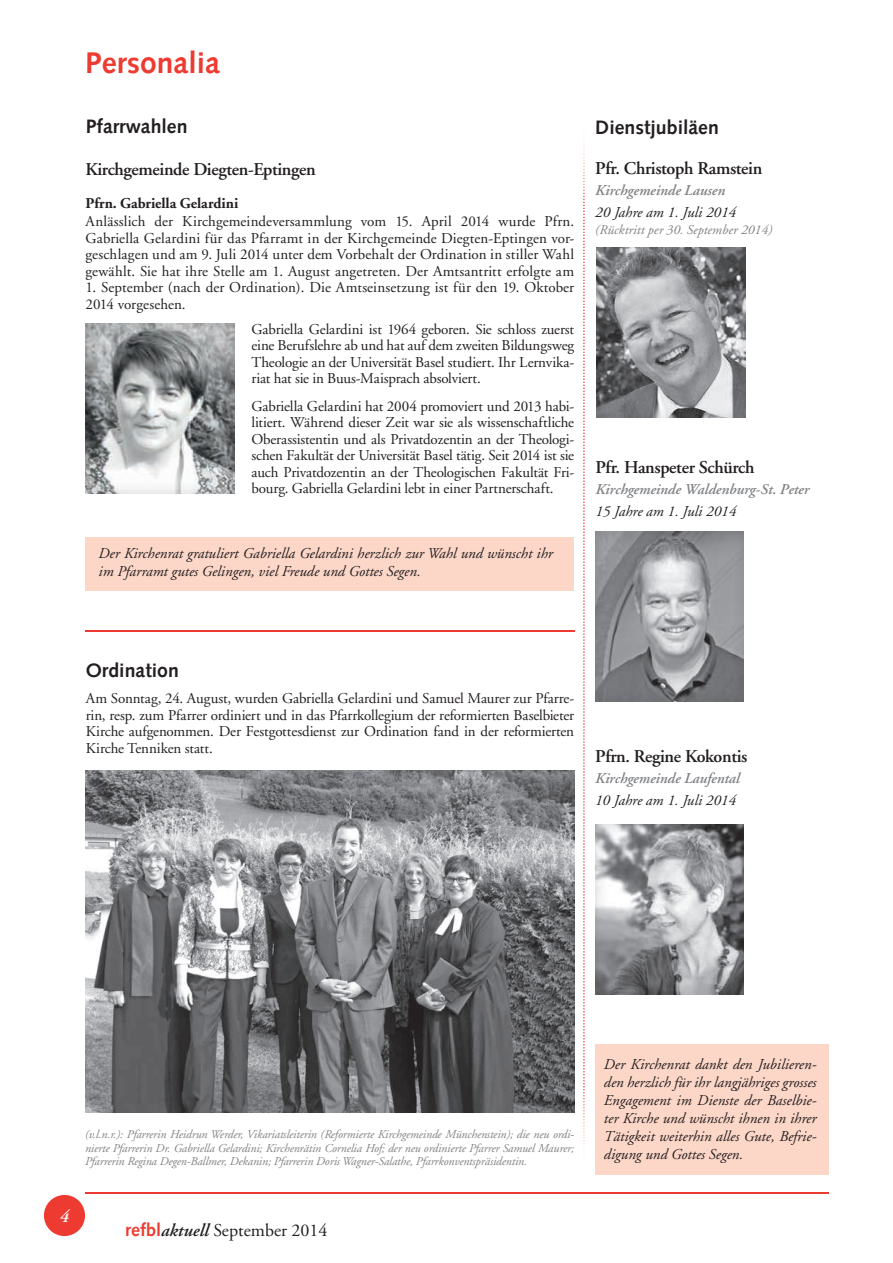
<style>
.page{position:relative;width:893px;height:1263px;background:#fff}
.page>*{position:absolute;margin:0;border:0;box-sizing:border-box;transform-origin:0 0}
.t1{font:700 30px "Syntax Com";color:#ee3b32}
.t2{font:700 19.5px "Syntax Com";color:#231f20}
.t3{font:600 18px "Adobe Garamond";letter-spacing:-.02em;color:#231f20}
.t4{font:18px "Adobe Garamond";color:#231f20}
.t5{font:italic 600 18px "Adobe Garamond";color:#fff}
.t6{font:15px/16.5px "Adobe Garamond";color:#231f20;text-align:justify}
.t7{font:italic 15px/18px "Adobe Garamond";color:#231f20}
.t8{font:italic 600 15px "Adobe Garamond";letter-spacing:-.005em;color:#808285}
.t9{font:700 15px "Adobe Garamond";color:#231f20}
.t10{font:italic 13.5px "Adobe Garamond";color:#808285}
.t11{font:italic 12px/13.5px "Adobe Garamond";letter-spacing:-.01em;color:#808285;text-align:justify}
.s1{font-family:"Syntax Com";font-weight:700;color:#ee3b32}
.s2{font-weight:600;font-style:italic}
</style>
<div class="page">
<div style="left:44px;top:1195px;width:41px;height:41px;background:#ee3b32;border-radius:50%"></div>
<hr style="left:86px;top:1193px;width:743px;height:1px;background:#ee3b32">
<img style="left:86px;top:323px;width:149px;height:171px">
<div style="left:86px;top:537px;width:488px;height:53px;background:#fcd6c7"></div>
<img style="left:85px;top:771px;width:489px;height:341px">
<img style="left:596px;top:248px;width:149px;height:170px">
<img style="left:595px;top:531px;width:149px;height:170px">
<img style="left:595px;top:824px;width:149px;height:170px">
<div style="left:595px;top:1044px;width:234px;height:130px;background:#fcd6c7"></div>
<img style="left:583px;top:136px;width:2px;height:1020px">
<hr style="left:86px;top:630px;width:489px;height:1px;background:#ee3b32">
<h1 class="t1" style="left:85px;top:45px;width:137px">Personalia</h1>
<h2 class="t2" style="left:86px;top:115px;width:103px">Pfarrwahlen</h2>
<p class="t3" style="left:85px;top:159px;width:232px">Kirchgemeinde Diegten-Eptingen</p>
<p class="t9" style="left:85px;top:195px;width:155px">Pfrn. Gabriella Gelardini</p>
<p class="t6" style="left:85px;top:214px;width:490px">Anlässlich der Kirchgemeindeversammlung vom 15. April 2014 wurde Pfrn.<br>Gabriella Gelardini für das Pfarramt in der Kirchgemeinde Diegten-Eptingen vor&shy;geschlagen und am 9. Juli 2014 unter dem Vorbehalt der Ordination in stiller Wahl gewählt. Sie hat ihre Stelle am 1. August angetreten. Der Amtsantritt erfolgte am</p>
<p class="t6" style="left:85px;top:280px;width:490px">1. September (nach der Ordination). Die Amtseinsetzung ist für den 19. Oktober<br>2014 vorgesehen.</p>
<p class="t6" style="left:252px;top:321px;width:324px">Gabriella Gelardini ist 1964 geboren. Sie schloss zuerst eine Berufslehre ab und hat auf dem zweiten Bildungsweg Theologie an der Universität Basel studiert. Ihr Lernvika&shy;riat hat sie in Buus-Maisprach absolviert.</p>
<p class="t6" style="left:252px;top:398px;width:324px">Gabriella Gelardini hat 2004 promoviert und 2013 habi&shy;litiert. Während dieser Zeit war sie als wissenschaftliche Oberassistentin und als Privatdozentin an der Theologi&shy;schen Fakultät der Universität Basel tätig. Seit 2014 ist sie auch Privatdozentin an der Theologischen Fakultät Fri&shy;bourg. Gabriella Gelardini lebt in einer Partnerschaft.</p>
<p class="t7" style="left:99px;top:545px;width:456px">Der Kirchenrat gratuliert Gabriella Gelardini herzlich zur Wahl und wünscht ihr im Pfarramt gutes Gelingen, viel Freude und Gottes Segen.</p>
<h2 class="t2" style="left:595px;top:116px;width:125px">Dienstjubiläen</h2>
<p class="t3" style="left:595px;top:158px;width:169px">Pfr. Christoph Ramstein</p>
<p class="t8" style="left:595px;top:182px;width:131px">Kirchgemeinde Lausen</p>
<p class="t7" style="left:595px;top:204px;width:142px">20 Jahre am 1. Juli 2014</p>
<p class="t10" style="left:595px;top:222px;width:179px">(Rücktritt per 30. September 2014)</p>
<p class="t3" style="left:595px;top:457px;width:160px">Pfr. Hanspeter Schürch</p>
<p class="t8" style="left:595px;top:481px;width:215px">Kirchgemeinde Waldenburg-St. Peter</p>
<p class="t7" style="left:595px;top:503px;width:142px">15 Jahre am 1. Juli 2014</p>
<h2 class="t2" style="left:86px;top:659px;width:95px">Ordination</h2>
<p class="t6" style="left:86px;top:691px;width:490px">Am Sonntag, 24. August, wurden Gabriella Gelardini und Samuel Maurer zur Pfarre&shy;rin, resp. zum Pfarrer ordiniert und in das Pfarrkollegium der reformierten Baselbieter Kirche aufgenommen. Der Festgottesdienst zur Ordination fand in der reformierten Kirche Tenniken statt.</p>
<p class="t3" style="left:595px;top:746px;width:154px">Pfrn. Regine Kokontis</p>
<p class="t8" style="left:595px;top:770px;width:146px">Kirchgemeinde Laufental</p>
<p class="t7" style="left:595px;top:792px;width:142px">10 Jahre am 1. Juli 2014</p>
<p class="t11" style="left:85px;top:1128px;width:491px">(v.l.n.r.): Pfarrerin Heidrun Werder, Vikariatsleiterin (Reformierte Kirchgemeinde Münchenstein); die neu ordi&shy;nierte Pfarrerin Dr. Gabriella Gelardini; Kirchenrätin Cornelia Hof; der neu ordinierte Pfarrer Samuel Maurer; Pfarrerin Regina Degen-Ballmer, Dekanin; Pfarrerin Doris Wagner-Salathe, Pfarrkonventspräsidentin.</p>
<p class="t5" style="left:60px;top:1206px;width:11px">4</p>
<p class="t4" style="left:125px;top:1220px;width:204px"><span class="s1">refbl</span><span class="s2">aktuell</span> September 2014</p>
<p class="t7" style="left:604px;top:1056px;width:214px;text-align:justify">Der Kirchenrat dankt den Jubilieren&shy;den herzlich für ihr langjähriges grosses Engagement im Dienste der Baselbie&shy;ter Kirche und wünscht ihnen in ihrer Tätigkeit weiterhin alles Gute, Befrie&shy;digung und Gottes Segen.</p>
</div>
